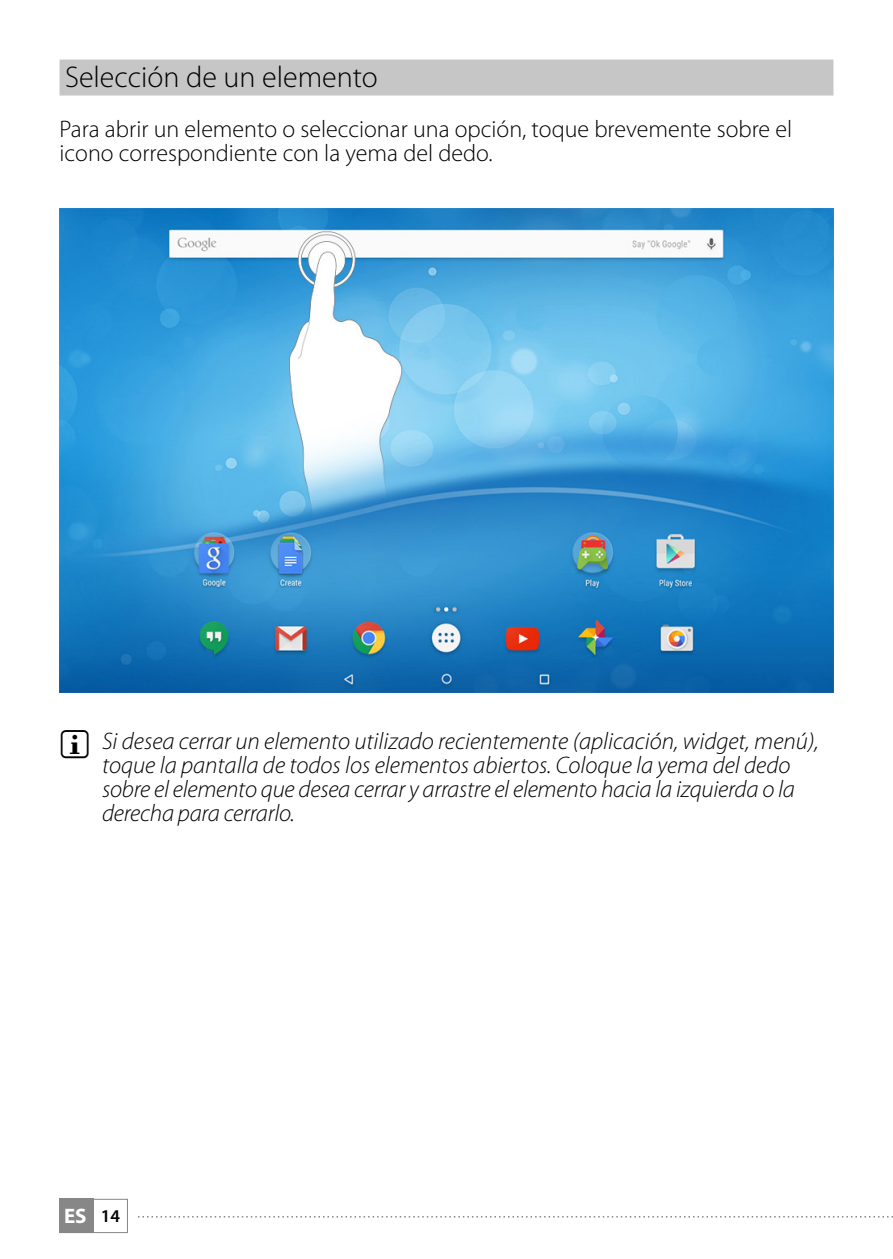
<style>
.page{position:relative;width:893px;height:1259px;background:#fff}
.page>*{position:absolute;margin:0;border:0;box-sizing:border-box;transform-origin:0 0}
.t1{font:300 30px "Myriad Pro";color:#000}
.t2{font:italic 300 24px/24px "Myriad Pro";color:#000}
.t3{font:300 24px/24px "Myriad Pro";color:#000}
.t4{font:700 21px "Myriad Pro";color:#fff}
.s1{font-weight:600;font-size:18px;color:#000}
</style>
<div class="page">
<div style="left:60px;top:1199px;width:34px;height:34px;background:#878787"></div>
<div style="left:60px;top:1199px;width:68px;height:34px;border:1px solid #878787"></div>
<svg style="left:138px;top:1216px;width:755px;height:1px"></svg>
<div style="left:60px;top:60px;width:773px;height:36px;background:#c6c6c6"></div>
<img style="left:60px;top:209px;width:773px;height:483px">
<p class="t1" style="left:65px;top:61px;width:314px">Selección de un elemento</p>
<p class="t3" style="left:60px;top:117px;width:734px">Para abrir un elemento o seleccionar una opción, toque brevemente sobre el icono correspondiente con la yema del dedo.</p>
<p class="t2" style="left:102px;top:730px;width:718px">Si desea cerrar un elemento utilizado recientemente (aplicación, widget, menú), toque la pantalla de todos los elementos abiertos. Coloque la yema del dedo sobre el elemento que desea cerrar y arrastre el elemento hacia la izquierda o la derecha para cerrarlo.</p>
<p class="t4" style="left:64px;top:1202px;width:58px">ES <span class="s1">14</span></p>
</div>
